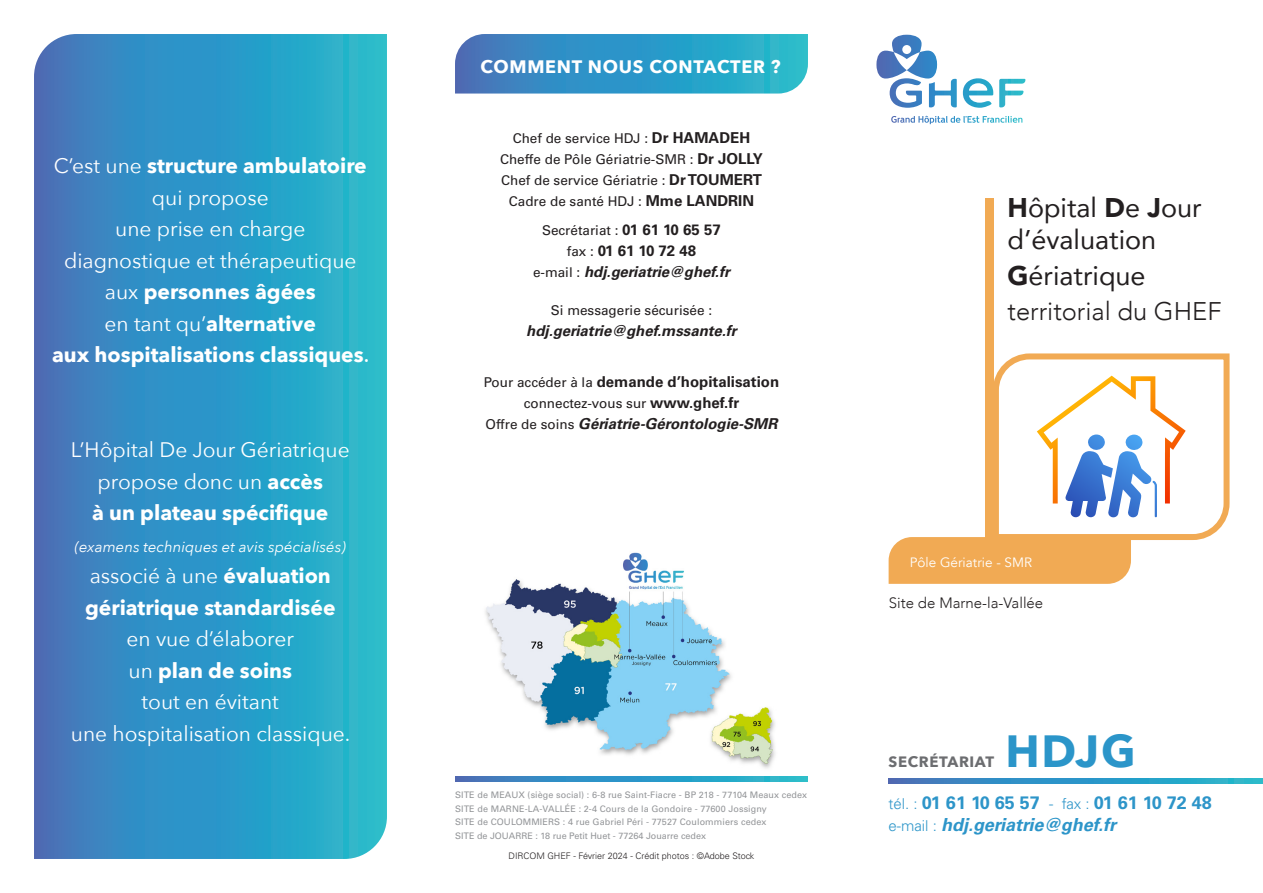
<style>
.page{position:relative;width:1263px;height:893px;background:#fff}
.page>*{position:absolute;margin:0;border:0;box-sizing:border-box;transform-origin:0 0}
.t1{font:700 45px "Avenir Next";color:#2b95c9}
.t2{font:27px/32.4px "Avenir";color:#231f20}
.t3{font:300 25.5px "Avenir";color:#231f20}
.t4{font:21px "Avenir Next";color:#fff}
.t5{font:700 21px "Avenir Next";color:#fff}
.t6{font:700 18px "Univers LT Std";color:#2d95c9}
.t7{font:italic 700 18px "Univers LT Std";color:#2d95c9}
.t8{font:700 18px "Avenir Next";letter-spacing:.04em;color:#fff}
.t9{font:italic 700 15px "Univers LT Std";color:#231f20}
.t10{font:700 15px "Univers LT Std";color:#231f20}
.t11{font:italic 15px "Avenir Next";color:#fff}
.t12{font:300 15px "Avenir";color:#231f20}
.t13{font:700 15px "Avenir Next";letter-spacing:.04em;color:#6c6d70}
.t14{font:13.5px "Univers LT Std";color:#231f20}
.t15{font:13.5px "Avenir";color:#fff}
.t16{font:9px "Univers LT Std";letter-spacing:.01em;color:#939598}
.t17{font:300 9px "Univers LT Std";color:#231f20}
.s1{font-weight:400}
.s2{font-weight:500}
.s3{font-weight:700}
.s4{font-weight:700;font-size:15px}
.s5{font-weight:400;font-size:13.5px}
.s6{font-weight:400;font-style:normal;font-size:13.5px}
.s7{font-weight:900}
.s8{font-weight:300;font-size:15px}
.s9{font-weight:300;font-style:normal;font-size:15px;color:#2b95c9}
</style>
<div class="page">
<svg style="left:891px;top:116px;width:121px;height:7px"></svg>
<svg style="left:876px;top:35px;width:149px;height:73px"></svg>
<svg style="left:994px;top:353px;width:236px;height:187px"></svg>
<div style="left:985px;top:198px;width:9px;height:340px;background:#f1aa54"></div>
<div style="left:889px;top:537px;width:242px;height:47px;background:#f1aa54"></div>
<svg style="left:889px;top:779px;width:374px;height:4px"></svg>
<svg style="left:455px;top:776px;width:353px;height:5px;background:#3097c5"></svg>
<img style="left:485px;top:552px;width:290px;height:217px">
<svg style="left:455px;top:34px;width:353px;height:60px;background:#359ac7"></svg>
<svg style="left:34px;top:34px;width:353px;height:825px;background:#3098c5"></svg>
<p class="t5" style="left:54px;top:148px;width:315px"><span class="s1">C’est une</span> structure ambulatoire</p>
<p class="t4" style="left:152px;top:180px;width:118px">qui propose</p>
<p class="t4" style="left:115px;top:211px;width:192px">une prise en charge</p>
<p class="t4" style="left:64px;top:243px;width:294px">diagnostique et thérapeutique</p>
<p class="t5" style="left:105px;top:274px;width:212px"><span class="s1">aux</span> personnes âgées</p>
<p class="t5" style="left:105px;top:305px;width:213px"><span class="s1">en tant qu’</span>alternative</p>
<p class="t5" style="left:52px;top:337px;width:319px">aux hospitalisations classiques<span class="s2">.</span></p>
<p class="t4" style="left:71px;top:432px;width:281px">L’Hôpital De Jour Gériatrique</p>
<p class="t4" style="left:98px;top:463px;width:227px">propose donc un <span class="s3">accès</span></p>
<p class="t5" style="left:92px;top:494px;width:238px">à un plateau spécifique</p>
<p class="t11" style="left:75px;top:534px;width:273px">(examens techniques et avis spécialisés)</p>
<p class="t4" style="left:90px;top:558px;width:243px">associé à une <span class="s3">évaluation</span></p>
<p class="t5" style="left:85px;top:589px;width:252px">gériatrique standardisée</p>
<p class="t4" style="left:127px;top:621px;width:169px">en vue d’élaborer</p>
<p class="t5" style="left:128px;top:652px;width:165px"><span class="s1">un</span> plan de soins</p>
<p class="t4" style="left:142px;top:684px;width:139px">tout en évitant</p>
<p class="t4" style="left:71px;top:715px;width:281px">une hospitalisation classique.</p>
<p class="t8" style="left:480px;top:51px;width:302px">COMMENT NOUS CONTACTER ?</p>
<p class="t14" style="left:513px;top:130px;width:239px">Chef de service HDJ : <span class="s4">Dr HAMADEH</span></p>
<p class="t14" style="left:500px;top:151px;width:264px">Cheffe de Pôle Gériatrie-SMR : <span class="s4">Dr JOLLY</span></p>
<p class="t14" style="left:501px;top:172px;width:262px">Chef de service Gériatrie : <span class="s4">Dr TOUMERT</span></p>
<p class="t14" style="left:509px;top:193px;width:247px">Cadre de santé HDJ : <span class="s4">Mme LANDRIN</span></p>
<p class="t14" style="left:542px;top:222px;width:180px">Secrétariat : <span class="s4">01 61 10 65 57</span></p>
<p class="t10" style="left:567px;top:242px;width:131px"><span class="s5">fax :</span> 01 61 10 72 48</p>
<p class="t9" style="left:533px;top:263px;width:198px"><span class="s6">e-mail :</span> hdj.geriatrie@ghef.fr</p>
<p class="t14" style="left:551px;top:302px;width:163px">Si messagerie sécurisée :</p>
<p class="t9" style="left:526px;top:322px;width:212px">hdj.geriatrie@ghef.mssante.fr</p>
<p class="t10" style="left:484px;top:373px;width:297px"><span class="s5">Pour accéder à la</span> demande d’hopitalisation</p>
<p class="t14" style="left:524px;top:395px;width:217px">connectez-vous sur <span class="s4">www.ghef.fr</span></p>
<p class="t9" style="left:486px;top:415px;width:293px"><span class="s6">Offre de soins</span> Gériatrie-Gérontologie-SMR</p>
<p class="t16" style="left:455px;top:790px;width:354px">SITE de MEAUX (siège social) : 6-8 rue Saint-Fiacre - BP 218 - 77104 Meaux cedex</p>
<p class="t16" style="left:455px;top:803px;width:313px">SITE de MARNE-LA-VALLÉE : 2-4 Cours de la Gondoire - 77600 Jossigny</p>
<p class="t16" style="left:455px;top:817px;width:313px">SITE de COULOMMIERS : 4 rue Gabriel Péri - 77527 Coulommiers cedex</p>
<p class="t16" style="left:455px;top:830px;width:253px">SITE de JOUARRE : 18 rue Petit Huet - 77264 Jouarre cedex</p>
<p class="t17" style="left:508px;top:850px;width:247px">DIRCOM GHEF - Février 2024 - Crédit photos : ©Adobe Stock</p>
<p class="t2" style="left:1007px;top:190px;width:196px"><span class="s7">H</span>ôpital <span class="s7">D</span>e <span class="s7">J</span>our d’évaluation</p>
<p class="t2" style="left:1007px;top:259px;width:140px"><span class="s7">G</span>ériatrique</p>
<p class="t3" style="left:1007px;top:296px;width:215px">territorial du GHEF</p>
<p class="t15" style="left:910px;top:554px;width:124px">Pôle Gériatrie - SMR</p>
<p class="t12" style="left:889px;top:594px;width:156px">Site de Marne-la-Vallée</p>
<p class="t1" style="left:1005px;top:712px;width:132px">HDJG</p>
<p class="t6" style="left:889px;top:793px;width:325px"><span class="s8">tél. :</span> 01 61 10 65 57 <span class="s8">- fax :</span> 01 61 10 72 48</p>
<p class="t7" style="left:889px;top:814px;width:229px"><span class="s9">e-mail :</span> hdj.geriatrie@ghef.fr</p>
<p class="t13" style="left:889px;top:748px;width:107px">SECRÉTARIAT</p>
</div>
